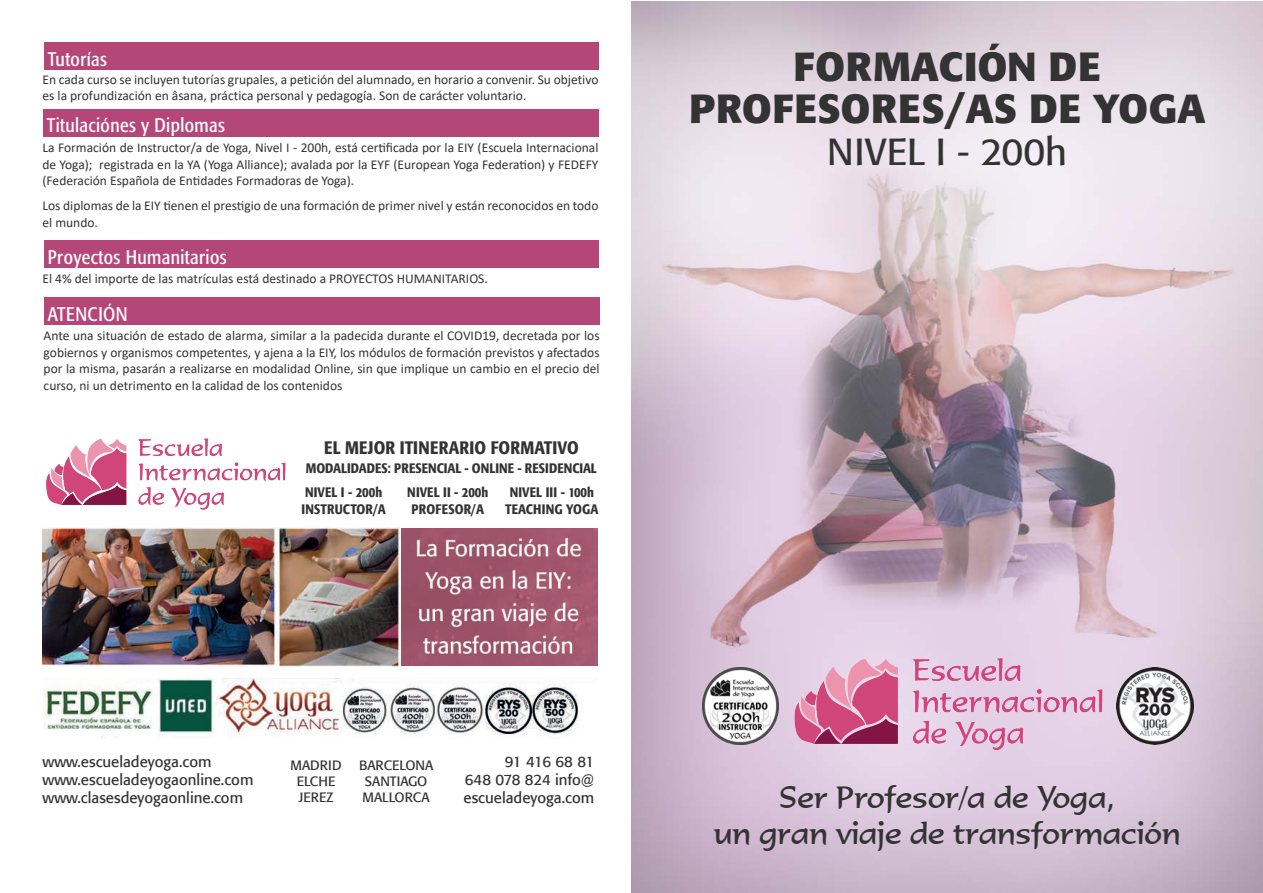
<style>
.page{position:relative;width:1263px;height:893px;background:#fff}
.page>*{position:absolute;margin:0;border:0;box-sizing:border-box;transform-origin:0 0}
.t1{font:700 40.5px "Formata";letter-spacing:.02em;color:#333}
.t2{font:37.5px "Formata";color:#333}
.t3{font:30px "Formal 436 BT";color:#333}
.Encabezado_seccion{font:condensed 19.5px "Formata";letter-spacing:.02em;color:#fff}
.t4{font:500 condensed 18px "Formata";letter-spacing:.01em;color:#333}
.t5{font:15px/18px "Formata";color:#333}
.t6{font:500 condensed 13.65px "Formata";letter-spacing:.005em;color:#333}
.PARRAFO_FORMACION{font:13.5px/16.5px "Calibri";color:#333;text-align:justify}
.t7{font:13.5px/16.2px "Formata";color:#333;text-align:center}
</style>
<div class="page">
<img style="left:631px;top:1px;width:632px;height:892px">
<img style="left:784px;top:651px;width:327px;height:107px">
<img style="left:46px;top:438px;width:240px;height:72px">
<img style="left:702px;top:668px;width:77px;height:76px">
<div style="left:44px;top:297px;width:556px;height:28px;background:#b54778"></div>
<div style="left:43px;top:109px;width:555px;height:28px;background:#b54778"></div>
<div style="left:44px;top:240px;width:554px;height:28px;background:#b54778"></div>
<div style="left:44px;top:42px;width:554px;height:28px;background:#b54778"></div>
<img style="left:42px;top:527px;width:556px;height:139px">
<img style="left:44px;top:678px;width:534px;height:61px">
<img style="left:1116px;top:668px;width:77px;height:76px">
<p class="Encabezado_seccion" style="left:48px;top:47px;width:61px">Tutorías</p>
<p class="PARRAFO_FORMACION" style="left:43px;top:71px;width:557px">En cada curso se incluyen tutorías grupales, a petición del alumnado, en horario a convenir. Su objetivo es la profundización en âsana, práctica personal y pedagogía. Son de carácter voluntario.</p>
<p class="Encabezado_seccion" style="left:47px;top:114px;width:180px">Titulaciónes y Diplomas</p>
<p class="PARRAFO_FORMACION" style="left:43px;top:139px;width:557px">La Formación de Instructor/a de Yoga, Nivel I - 200h, está certificada por la EIY (Escuela Internacional de Yoga); registrada en la YA (Yoga Alliance); avalada por la EYF (European Yoga Federation) y FEDEFY (Federación Española de Entidades Formadoras de Yoga).</p>
<p class="PARRAFO_FORMACION" style="left:43px;top:197px;width:557px">Los diplomas de la EIY tienen el prestigio de una formación de primer nivel y están reconocidos en todo el mundo.</p>
<p class="Encabezado_seccion" style="left:48px;top:245px;width:180px">Proyectos Humanitarios</p>
<p class="PARRAFO_FORMACION" style="left:43px;top:270px;width:447px">El 4% del importe de las matrículas está destinado a PROYECTOS HUMANITARIOS.</p>
<p class="Encabezado_seccion" style="left:48px;top:302px;width:81px">ATENCIÓN</p>
<p class="PARRAFO_FORMACION" style="left:44px;top:327px;width:557px">Ante una situación de estado de alarma, similar a la padecida durante el COVID19, decretada por los gobiernos y organismos competentes, y ajena a la EIY, los módulos de formación previstos y afectados por la misma, pasarán a realizarse en modalidad Online, sin que implique un cambio en el precio del curso, ni un detrimento en la calidad de los contenidos</p>
<p class="t4" style="left:324px;top:436px;width:256px">EL MEJOR ITINERARIO FORMATIVO</p>
<p class="t6" style="left:306px;top:460px;width:292px">MODALIDADES: PRESENCIAL - ONLINE - RESIDENCIAL</p>
<p class="t6" style="left:305px;top:484px;width:79px">NIVEL I - 200h</p>
<p class="t6" style="left:301px;top:501px;width:86px">INSTRUCTOR/A</p>
<p class="t6" style="left:407px;top:484px;width:83px">NIVEL II - 200h</p>
<p class="t6" style="left:411px;top:501px;width:74px">PROFESOR/A</p>
<p class="t6" style="left:510px;top:484px;width:86px">NIVEL III - 100h</p>
<p class="t6" style="left:505px;top:501px;width:95px">TEACHING YOGA</p>
<p class="t1" style="left:794px;top:41px;width:309px">FORMACIÓN DE</p>
<p class="t1" style="left:689px;top:83px;width:518px">PROFESORES/AS DE YOGA</p>
<p class="t2" style="left:827px;top:129px;width:241px">NIVEL I - 200h</p>
<p class="t5" style="left:43px;top:753px;width:171px">www.escueladeyoga.com</p>
<p class="t5" style="left:43px;top:771px;width:212px">www.escueladeyogaonline.com</p>
<p class="t5" style="left:43px;top:789px;width:202px">www.clasesdeyogaonline.com</p>
<p class="t7" style="left:290px;top:757px;width:53px">MADRID<br>ELCHE<br>JEREZ</p>
<p class="t7" style="left:359px;top:757px;width:76px">BARCELONA</p>
<p class="t7" style="left:363px;top:773px;width:69px;text-align:left">SANTIAGO<br>MALLORCA</p>
<p class="t5" style="left:505px;top:753px;width:91px">91 416 68 81</p>
<p class="t5" style="left:464px;top:771px;width:132px">648 078 824 info@ escueladeyoga.com</p>
<p class="t3" style="left:779px;top:779px;width:337px">Ser Profesor/a de Yoga,</p>
<p class="t3" style="left:714px;top:815px;width:468px">un gran viaje de transformación</p>
</div>
